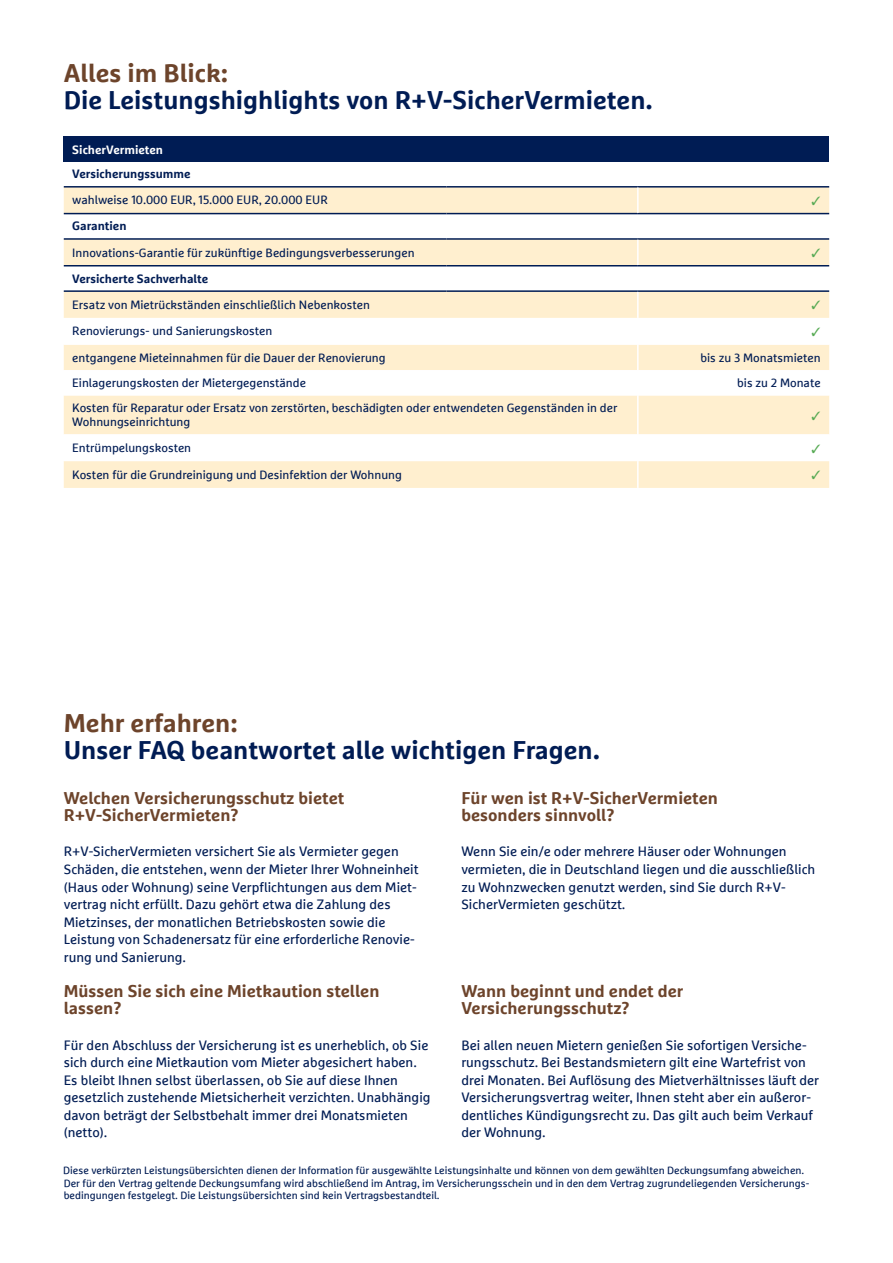
<style>
.page{position:relative;width:893px;height:1263px;background:#fff}
.page>*{position:absolute;margin:0;border:0;box-sizing:border-box;transform-origin:0 0}
.t1{font:700 25.5px "Marselisfor Ru V";color:#001c54}
.t2{font:700 25.5px "Marselisfor Ru V";color:#6d442b}
.t3{font:700 16.95px/17.5px "Marselisfor Ru V";color:#6d442b}
.t4{font:13.5px/17.5px "Marselisfor Ru V";color:#001c54}
.t5{font:12px/13.5px "Marselisfor Ru V";color:#001c54}
.t6{font:700 12px "Marselisfor Ru V";color:#001c54}
.t7{font:700 12px "Marselisfor Ru V";color:#fff}
.t8{font:10.5px/12.6px "Marselisfor Ru V";color:#001c54}
</style>
<div class="page">
<div style="left:64px;top:137px;width:765px;height:25px;background:#001c54"></div>
<svg style="left:64px;top:188px;width:765px;height:300px;fill:#ffefcf"></svg>
<svg style="left:64px;top:318px;width:765px;height:143px"></svg>
<hr style="left:638px;top:186px;width:191px;height:2px;background:#001c54">
<hr style="left:64px;top:213px;width:382px;height:1px;background:#001c54">
<hr style="left:446px;top:213px;width:192px;height:1px;background:#001c54">
<hr style="left:638px;top:213px;width:191px;height:1px;background:#001c54">
<hr style="left:638px;top:238px;width:191px;height:2px;background:#001c54">
<hr style="left:64px;top:265px;width:382px;height:1px;background:#001c54">
<hr style="left:446px;top:265px;width:192px;height:1px;background:#001c54">
<hr style="left:638px;top:265px;width:191px;height:1px;background:#001c54">
<hr style="left:638px;top:290px;width:191px;height:2px;background:#001c54">
<hr style="left:64px;top:186px;width:382px;height:2px;background:#001c54">
<hr style="left:446px;top:186px;width:192px;height:2px;background:#001c54">
<hr style="left:637px;top:188px;width:2px;height:25px;background:#fff">
<hr style="left:64px;top:238px;width:382px;height:2px;background:#001c54">
<hr style="left:446px;top:238px;width:192px;height:2px;background:#001c54">
<hr style="left:64px;top:290px;width:382px;height:2px;background:#001c54">
<hr style="left:446px;top:290px;width:192px;height:2px;background:#001c54">
<hr style="left:637px;top:240px;width:2px;height:25px;background:#fff">
<hr style="left:637px;top:292px;width:2px;height:26px;background:#fff">
<hr style="left:637px;top:318px;width:2px;height:27px;background:#fff">
<hr style="left:637px;top:345px;width:2px;height:25px;background:#fff">
<hr style="left:637px;top:370px;width:2px;height:25px;background:#fff">
<hr style="left:637px;top:395px;width:2px;height:39px;background:#fff">
<hr style="left:637px;top:434px;width:2px;height:27px;background:#fff">
<hr style="left:637px;top:461px;width:2px;height:27px;background:#fff">
<svg style="left:812px;top:196px;width:8px;height:9px"></svg>
<svg style="left:812px;top:249px;width:8px;height:8px"></svg>
<svg style="left:812px;top:301px;width:8px;height:8px"></svg>
<svg style="left:812px;top:328px;width:8px;height:8px"></svg>
<svg style="left:812px;top:411px;width:8px;height:9px"></svg>
<svg style="left:812px;top:444px;width:8px;height:9px"></svg>
<svg style="left:812px;top:471px;width:8px;height:8px"></svg>
<h1 class="t2" style="left:64px;top:57px;width:166px">Alles im Blick:</h1>
<h1 class="t1" style="left:64px;top:84px;width:590px">Die Leistungshighlights von R+V-SicherVermieten.</h1>
<p class="t7" style="left:72px;top:142px;width:92px">SicherVermieten</p>
<p class="t6" style="left:72px;top:167px;width:120px">Versicherungssumme</p>
<p class="t5" style="left:72px;top:193px;width:257px">wahlweise 10.000 EUR, 15.000 EUR, 20.000 EUR</p>
<p class="t6" style="left:72px;top:219px;width:56px">Garantien</p>
<p class="t5" style="left:72px;top:245px;width:344px">Innovations-Garantie für zukünftige Bedingungsverbesserungen</p>
<p class="t6" style="left:72px;top:271px;width:137px">Versicherte Sachverhalte</p>
<p class="t5" style="left:72px;top:298px;width:299px">Ersatz von Mietrückständen einschließlich Nebenkosten</p>
<p class="t5" style="left:72px;top:324px;width:201px">Renovierungs- und Sanierungskosten</p>
<p class="t5" style="left:72px;top:350px;width:315px">entgangene Mieteinnahmen für die Dauer der Renovierung</p>
<p class="t5" style="left:700px;top:350px;width:122px">bis zu 3 Monatsmieten</p>
<p class="t5" style="left:72px;top:376px;width:235px">Einlagerungskosten der Mietergegenstände</p>
<p class="t5" style="left:737px;top:376px;width:85px">bis zu 2 Monate</p>
<p class="t5" style="left:72px;top:401px;width:547px">Kosten für Reparatur oder Ersatz von zerstörten, beschädigten oder entwendeten Gegenständen in der<br>Wohnungseinrichtung</p>
<p class="t5" style="left:72px;top:441px;width:120px">Entrümpelungskosten</p>
<p class="t5" style="left:72px;top:467px;width:331px">Kosten für die Grundreinigung und Desinfektion der Wohnung</p>
<h1 class="t2" style="left:64px;top:707px;width:175px">Mehr erfahren:</h1>
<h1 class="t1" style="left:64px;top:734px;width:538px">Unser FAQ beantwortet alle wichtigen Fragen.</h1>
<p class="t3" style="left:64px;top:789px;width:282px">Welchen Versicherungsschutz bietet<br>R+V-SicherVermieten?</p>
<p class="t4" style="left:64px;top:843px;width:356px">R+V-SicherVermieten versichert Sie als Vermieter gegen Schäden, die entstehen, wenn der Mieter Ihrer Wohneinheit (Haus oder Wohnung) seine Verpflichtungen aus dem Miet&shy;vertrag nicht erfüllt. Dazu gehört etwa die Zahlung des Mietzinses, der monatlichen Betriebskosten sowie die Leistung von Schadenersatz für eine erforderliche Renovie&shy;rung und Sanierung.</p>
<p class="t3" style="left:64px;top:982px;width:317px">Müssen Sie sich eine Mietkaution stellen lassen?</p>
<p class="t4" style="left:64px;top:1036px;width:368px">Für den Abschluss der Versicherung ist es unerheblich, ob Sie sich durch eine Mietkaution vom Mieter abgesichert haben.<br>Es bleibt Ihnen selbst überlassen, ob Sie auf diese Ihnen gesetzlich zustehende Mietsicherheit verzichten. Unabhängig davon beträgt der Selbstbehalt immer drei Monatsmieten (netto).</p>
<p class="t3" style="left:461px;top:789px;width:258px">Für wen ist R+V-SicherVermieten besonders sinnvoll?</p>
<p class="t4" style="left:461px;top:843px;width:355px">Wenn Sie ein/e oder mehrere Häuser oder Wohnungen vermieten, die in Deutschland liegen und die ausschließlich zu Wohnzwecken genutzt werden, sind Sie durch R+V-SicherVermieten geschützt.</p>
<p class="t3" style="left:461px;top:982px;width:223px">Wann beginnt und endet der<br>Versicherungsschutz?</p>
<p class="t4" style="left:461px;top:1036px;width:359px">Bei allen neuen Mietern genießen Sie sofortigen Versiche&shy;rungsschutz. Bei Bestandsmietern gilt eine Wartefrist von drei Monaten. Bei Auflösung des Mietverhältnisses läuft der Versicherungsvertrag weiter, Ihnen steht aber ein außeror&shy;dentliches Kündigungsrecht zu. Das gilt auch beim Verkauf der Wohnung.</p>
<p class="t8" style="left:63px;top:1164px;width:748px">Diese verkürzten Leistungsübersichten dienen der Information für ausgewählte Leistungsinhalte und können von dem gewählten Deckungsumfang abweichen.<br>Der für den Vertrag geltende Deckungsumfang wird abschließend im Antrag, im Versicherungsschein und in den dem Vertrag zugrundeliegenden Versicherungs&shy;bedingungen festgelegt. Die Leistungsübersichten sind kein Vertragsbestandteil.</p>
</div>
